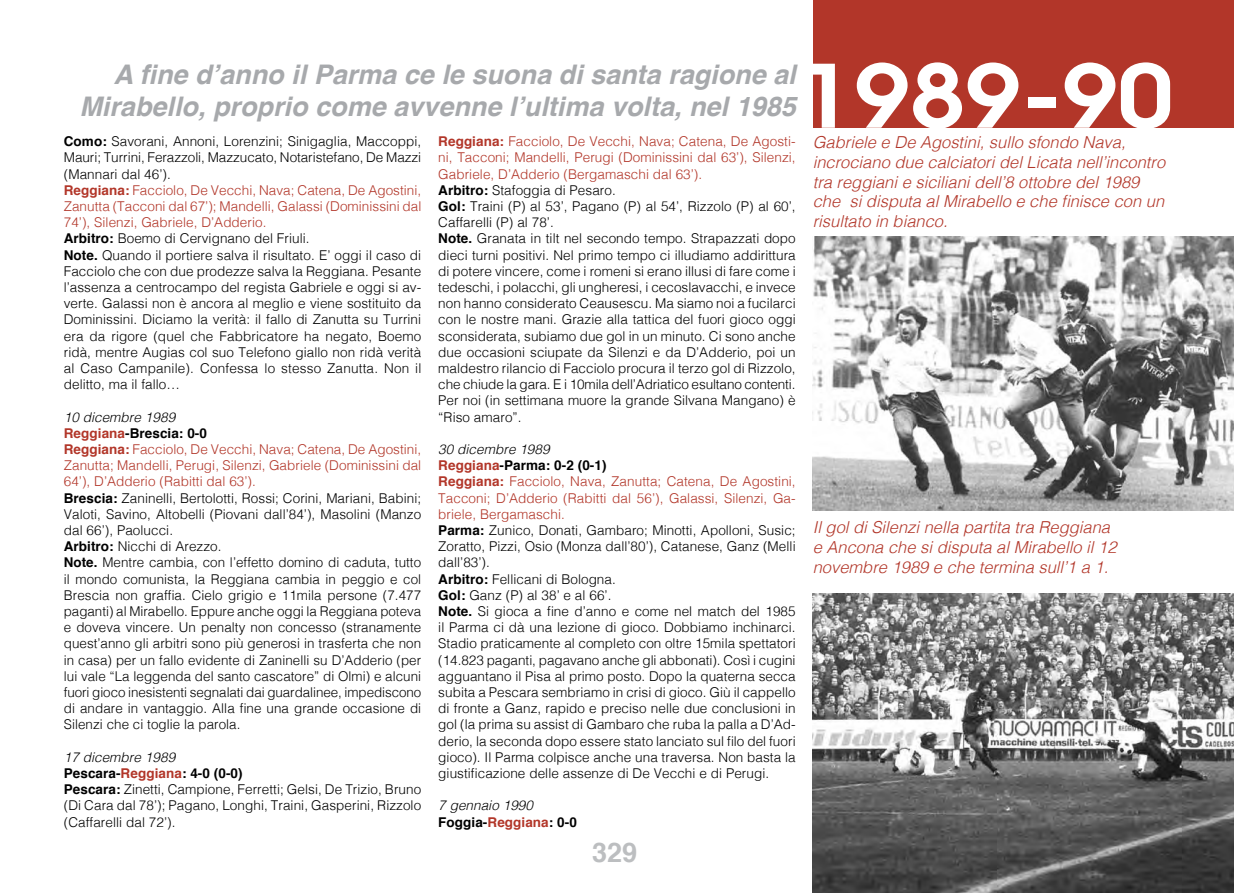
<style>
.page{position:relative;width:1234px;height:893px;background:#fff}
.page>*{position:absolute;margin:0;border:0;box-sizing:border-box;transform-origin:0 0}
.t1{font:600 86.55px "Avant Garde";color:#fff;scale:1.14 1}
.t2{font:italic 700 27px/32.4px "Helvetica";color:#a7a9ac;text-align:right}
.t3{font:700 27px "Helvetica";color:#bcbec0}
.t4{font:italic 300 16.5px/19.8px "Helvetica";color:#b23629}
.t5{font:300 13.5px/16.2px "Helvetica";letter-spacing:.005em;color:#000}
.t6{font:italic 300 13.5px/16.2px "Helvetica";letter-spacing:.005em;color:#000}
.s1{font-weight:700}
.s2{font-weight:700;color:#b23629}
.s3{color:#b23629}
.s4{font-style:italic}
.s5{font-weight:700;font-style:normal}
.s6{font-weight:700;font-style:normal;color:#b23629}
</style>
<div class="page">
<div style="left:812px;top:0;width:421px;height:128px;background:#b23629"></div>
<img style="left:812px;top:237px;width:421px;height:273px">
<img style="left:812px;top:593px;width:421px;height:300px">
<h2 class="t2" style="left:79px;top:58px;width:717px">A fine d’anno il Parma ce le suona di santa ragione al<br>Mirabello, proprio come avvenne l’ultima volta, nel 1985</h2>
<p class="t5" style="left:64px;top:132px;width:359px"><span class="s1">Como:</span> Savorani, Annoni, Lorenzini; Sinigaglia, Maccoppi, Mauri; Turrini, Ferazzoli, Mazzucato, Notaristefano, De Mazzi (Mannari dal 46’).<br><span class="s2">Reggiana:</span> <span class="s3">Facciolo, De Vecchi, Nava; Catena, De Agostini, Zanutta (Tacconi dal 67’); Mandelli, Galassi (Dominissini dal 74’), Silenzi, Gabriele, D’Adderio.<br></span><span class="s1">Arbitro:</span> Boemo di Cervignano del Friuli.<br><span class="s1">Note.</span> Quando il portiere salva il risultato. E’ oggi il caso di Facciolo che con due prodezze salva la Reggiana. Pesante l’assenza a centrocampo del regista Gabriele e oggi si av&shy;verte. Galassi non è ancora al meglio e viene sostituito da Dominissini. Diciamo la verità: il fallo di Zanutta su Turrini era da rigore (quel che Fabbricatore ha negato, Boemo ridà, mentre Augias col suo Telefono giallo non ridà verità al Caso Campanile). Confessa lo stesso Zanutta. Non il delitto, ma il fallo…</p>
<p class="t5" style="left:64px;top:408px;width:359px"><span class="s4">10 dicembre 1989<br></span><span class="s2">Reggiana</span><span class="s1">-Brescia: 0-0<br></span><span class="s2">Reggiana:</span> <span class="s3">Facciolo, De Vecchi, Nava; Catena, De Agostini, Zanutta; Mandelli, Perugi, Silenzi, Gabriele (Dominissini dal 64’), D’Adderio (Rabitti dal 63’).<br></span><span class="s1">Brescia:</span> Zaninelli, Bertolotti, Rossi; Corini, Mariani, Babini; Valoti, Savino, Altobelli (Piovani dall’84’), Masolini (Manzo dal 66’), Paolucci.<br><span class="s1">Arbitro:</span> Nicchi di Arezzo.<br><span class="s1">Note.</span> Mentre cambia, con l’effetto domino di caduta, tutto il mondo comunista, la Reggiana cambia in peggio e col Brescia non graffia. Cielo grigio e 11mila persone (7.477 paganti) al Mirabello. Eppure anche oggi la Reggiana poteva e doveva vincere. Un penalty non concesso (stranamente quest’anno gli arbitri sono più generosi in trasferta che non in casa) per un fallo evidente di Zaninelli su D’Adderio (per lui vale “La leggenda del santo cascatore” di Olmi) e alcuni fuori gioco inesistenti segnalati dai guardalinee, impediscono di andare in vantaggio. Alla fine una grande occasione di Silenzi che ci toglie la parola.</p>
<p class="t5" style="left:64px;top:748px;width:359px"><span class="s4">17 dicembre 1989<br></span><span class="s1">Pescara-</span><span class="s2">Reggiana</span><span class="s1">: 4-0 (0-0)<br>Pescara:</span> Zinetti, Campione, Ferretti; Gelsi, De Trizio, Bruno (Di Cara dal 78’); Pagano, Longhi, Traini, Gasperini, Rizzolo (Caffarelli dal 72’).</p>
<p class="t5" style="left:438px;top:132px;width:359px"><span class="s2">Reggiana:</span> <span class="s3">Facciolo, De Vecchi, Nava; Catena, De Agosti&shy;ni, Tacconi; Mandelli, Perugi (Dominissini dal 63’), Silenzi, Gabriele, D’Adderio (Bergamaschi dal 63’).<br></span><span class="s1">Arbitro:</span> Stafoggia di Pesaro.<br><span class="s1">Gol:</span> Traini (P) al 53’, Pagano (P) al 54’, Rizzolo (P) al 60’, Caffarelli (P) al 78’.<br><span class="s1">Note.</span> Granata in tilt nel secondo tempo. Strapazzati dopo dieci turni positivi. Nel primo tempo ci illudiamo addirittura di potere vincere, come i romeni si erano illusi di fare come i tedeschi, i polacchi, gli ungheresi, i cecoslavacchi, e invece non hanno considerato Ceausescu. Ma siamo noi a fucilarci con le nostre mani. Grazie alla tattica del fuori gioco oggi sconsiderata, subiamo due gol in un minuto. Ci sono anche due occasioni sciupate da Silenzi e da D’Adderio, poi un maldestro rilancio di Facciolo procura il terzo gol di Rizzolo, che chiude la gara. E i 10mila dell’Adriatico esultano contenti.<br>Per noi (in settimana muore la grande Silvana Mangano) è “Riso amaro”.</p>
<p class="t5" style="left:438px;top:440px;width:359px"><span class="s4">30 dicembre 1989<br></span><span class="s2">Reggiana</span><span class="s1">-Parma: 0-2 (0-1)<br></span><span class="s2">Reggiana:</span> <span class="s3">Facciolo, Nava, Zanutta; Catena, De Agostini, Tacconi; D’Adderio (Rabitti dal 56’), Galassi, Silenzi, Ga&shy;briele, Bergamaschi.<br></span><span class="s1">Parma:</span> Zunico, Donati, Gambaro; Minotti, Apolloni, Susic; Zoratto, Pizzi, Osio (Monza dall’80’), Catanese, Ganz (Melli dall’83’).<br><span class="s1">Arbitro:</span> Fellicani di Bologna.<br><span class="s1">Gol:</span> Ganz (P) al 38’ e al 66’.<br><span class="s1">Note.</span> Si gioca a fine d’anno e come nel match del 1985 il Parma ci dà una lezione di gioco. Dobbiamo inchinarci.<br>Stadio praticamente al completo con oltre 15mila spettatori (14.823 paganti, pagavano anche gli abbonati). Così i cugini agguantano il Pisa al primo posto. Dopo la quaterna secca subita a Pescara sembriamo in crisi di gioco. Giù il cappello di fronte a Ganz, rapido e preciso nelle due conclusioni in gol (la prima su assist di Gambaro che ruba la palla a D’Ad&shy;derio, la seconda dopo essere stato lanciato sul filo del fuori gioco). Il Parma colpisce anche una traversa. Non basta la giustificazione delle assenze di De Vecchi e di Perugi.</p>
<p class="t6" style="left:438px;top:797px;width:140px">7 gennaio 1990<br><span class="s5">Foggia-</span><span class="s6">Reggiana</span><span class="s5">: 0-0</span></p>
<h2 class="t3" style="left:592px;top:831px;width:47px">329</h2>
<h1 class="t1" style="left:798px;top:39px;width:330px">1989-90</h1>
<p class="t4" style="left:812px;top:131px;width:354px">Gabriele e De Agostini, sullo sfondo Nava, incrociano due calciatori del Licata nell’incontro tra reggiani e siciliani dell’8 ottobre del 1989 che si disputa al Mirabello e che finisce con un risultato in bianco.</p>
<p class="t4" style="left:812px;top:517px;width:305px">Il gol di Silenzi nella partita tra Reggiana e Ancona che si disputa al Mirabello il 12 novembre 1989 e che termina sull’1 a 1.</p>
</div>
